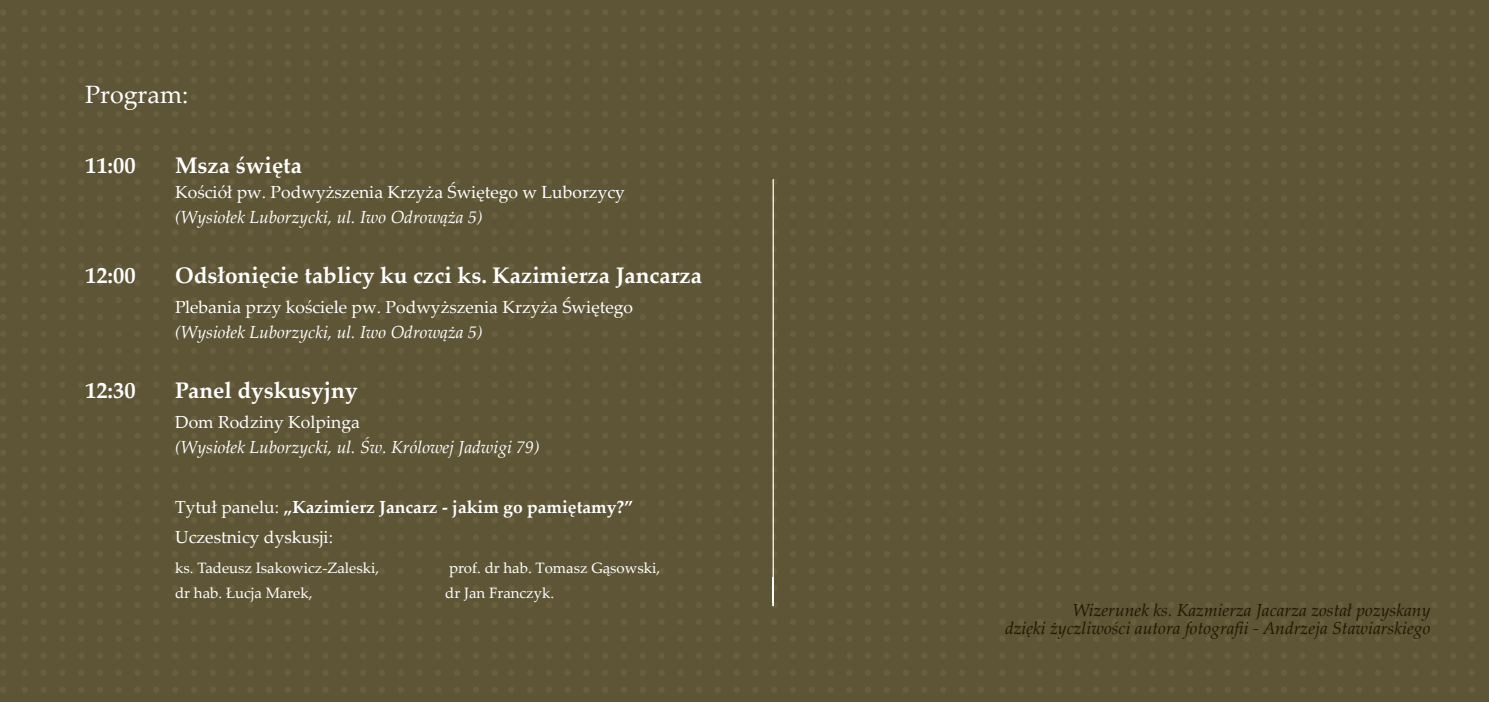
<style>
.page{position:relative;width:1489px;height:702px;background:#fff}
.page>*{position:absolute;margin:0;border:0;box-sizing:border-box;transform-origin:0 0}
.t1{font:25px "Palatino Linotype";color:#fff}
.t2{font:700 22.5px "Palatino Linotype";color:#fff}
.t3{font:italic 17.5px "Palatino Linotype";color:#fff}
.t4{font:17.5px "Palatino Linotype";color:#fff}
.t5{font:italic 17.5px/17.5px "Palatino Linotype";color:#1f1700;text-align:right}
.t6{font:700 17.5px/30px "Palatino Linotype";color:#fff}
.t7{font:15px "Palatino Linotype";color:#fff}
.s1{font-weight:400}
</style>
<div class="page">
<div style="left:0;top:0;width:1488px;height:702px;background:#5e5537"></div>
<img style="left:509px;top:10px;width:964px;height:682px">
<img style="left:1px;top:10px;width:496px;height:682px">
<svg style="left:772px;top:178px;width:2px;height:514px"></svg>
<h1 class="t1" style="left:85px;top:85px;width:105px">Program:</h1>
<p class="t2" style="left:85px;top:157px;width:52px">11:00</p>
<p class="t2" style="left:175px;top:157px;width:128px">Msza święta</p>
<p class="t4" style="left:175px;top:185px;width:451px">Kościół pw. Podwyższenia Krzyża Świętego w Luborzycy</p>
<p class="t3" style="left:175px;top:210px;width:309px">(Wysiołek Luborzycki, ul. Iwo Odrowąża 5)</p>
<p class="t2" style="left:85px;top:267px;width:52px">12:00</p>
<p class="t2" style="left:175px;top:267px;width:528px">Odsłonięcie tablicy ku czci ks. Kazimierza Jancarza</p>
<p class="t4" style="left:175px;top:300px;width:459px">Plebania przy kościele pw. Podwyższenia Krzyża Świętego</p>
<p class="t3" style="left:175px;top:325px;width:309px">(Wysiołek Luborzycki, ul. Iwo Odrowąża 5)</p>
<p class="t2" style="left:85px;top:382px;width:52px">12:30</p>
<p class="t2" style="left:175px;top:382px;width:184px">Panel dyskusyjny</p>
<p class="t4" style="left:175px;top:415px;width:186px">Dom Rodziny Kolpinga</p>
<p class="t3" style="left:175px;top:440px;width:366px">(Wysiołek Luborzycki, ul. Św. Królowej Jadwigi 79)</p>
<p class="t6" style="left:175px;top:494px;width:459px"><span class="s1">Tytuł panelu:</span> „Kazimierz Jancarz - jakim go pamiętamy?”<br><span class="s1">Uczestnicy dyskusji:</span></p>
<p class="t7" style="left:175px;top:562px;width:206px">ks. Tadeusz Isakowicz-Zaleski,</p>
<p class="t7" style="left:449px;top:562px;width:213px">prof. dr hab. Tomasz Gąsowski,</p>
<p class="t7" style="left:175px;top:587px;width:139px">dr hab. Łucja Marek,</p>
<p class="t7" style="left:445px;top:587px;width:110px">dr Jan Franczyk.</p>
<p class="t5" style="left:1004px;top:603px;width:427px">Wizerunek ks. Kazmierza Jacarza został pozyskany<br>dzięki życzliwości autora fotografii - Andrzeja Stawiarskiego</p>
</div>
